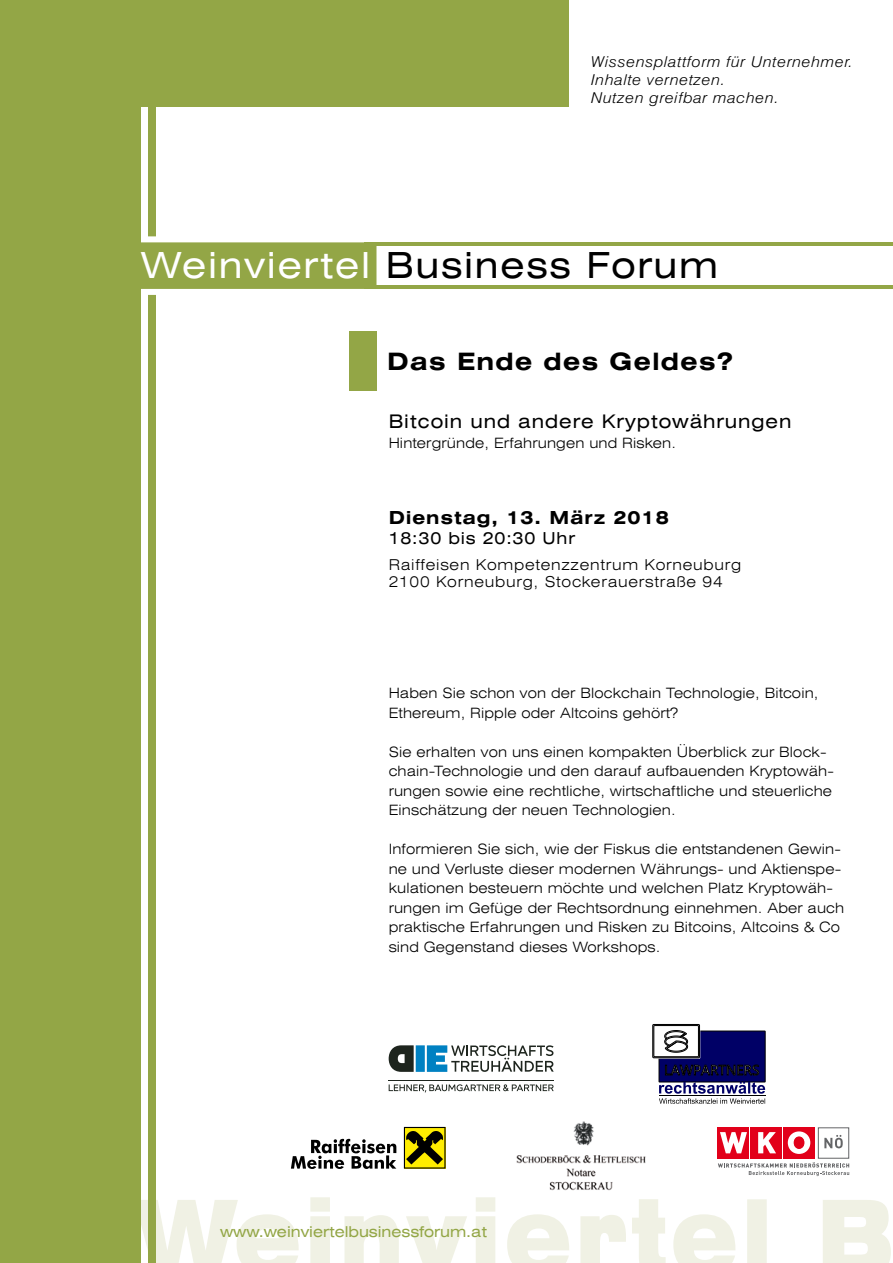
<style>
.page{position:relative;width:893px;height:1263px;background:#fff}
.page>*{position:absolute;margin:0;border:0;box-sizing:border-box;transform-origin:0 0}
.t1{font:expanded 36px "Swiss 721 BT";letter-spacing:.05em;color:#000}
.t2{font:700 expanded 24px "Swiss 721 BT";letter-spacing:.05em;color:#000}
.t3{font:expanded 18.75px "Swiss 721 BT";letter-spacing:.05em;color:#000}
.t4{font:700 expanded 18px "Swiss 721 BT";letter-spacing:.05em;color:#000}
.t5{font:expanded 16.5px "Swiss 721 BT";letter-spacing:.05em;color:#000}
.t6{font:300 expanded 15px/16.5px "Swiss 721 BT";letter-spacing:.05em;color:#000}
.t7{font:italic 300 15px/18px "Swiss 721 BT";letter-spacing:.04em;color:#000;scale:1.1 1}
.t8{font:expanded 15px "Swiss 721 BT";color:#93a646}
.t9{font:300 expanded 14.25px/19.5px "Swiss 721 BT";letter-spacing:.01em;color:#000}
.s1{color:#fff}
</style>
<div class="page">
<svg style="left:140px;top:1197px;width:751px;height:66px"></svg>
<div style="left:148px;top:0;width:7px;height:1263px;background:#93a646"></div>
<svg style="left:140px;top:233px;width:237px;height:65px"></svg>
<hr style="left:365px;top:285px;width:528px;height:4px;background:#93a646">
<hr style="left:365px;top:242px;width:528px;height:4px;background:#93a646">
<div style="left:0;top:0;width:569px;height:106px;background:#93a646"></div>
<div style="left:0;top:0;width:140px;height:1263px;background:#93a646"></div>
<div style="left:349px;top:332px;width:28px;height:59px;background:#93a646"></div>
<hr style="left:389px;top:1080px;width:165px;height:1px;background:#1e251e">
<svg style="left:389px;top:1084px;width:165px;height:8px"></svg>
<svg style="left:389px;top:1045px;width:25px;height:27px"></svg>
<div style="left:416px;top:1045px;width:9px;height:27px;background:#0081c2"></div>
<svg style="left:427px;top:1045px;width:127px;height:27px"></svg>
<svg style="left:653px;top:1024px;width:112px;height:80px"></svg>
<hr style="left:659px;top:1095px;width:106px;height:1px;background:#000">
<svg style="left:404px;top:1127px;width:42px;height:41px;background:#867c00"></svg>
<svg style="left:291px;top:1139px;width:105px;height:30px"></svg>
<div style="left:783px;top:1127px;width:32px;height:31px;background:#e2001a"></div>
<div style="left:751px;top:1127px;width:31px;height:31px;background:#e2001a"></div>
<svg style="left:758px;top:1132px;width:18px;height:21px"></svg>
<div style="left:718px;top:1127px;width:31px;height:31px;background:#e2001a"></div>
<svg style="left:720px;top:1132px;width:27px;height:21px"></svg>
<svg style="left:788px;top:1131px;width:22px;height:23px"></svg>
<div style="left:794px;top:1137px;width:10px;height:11px;background:#e2001a;border-radius:50%"></div>
<div style="left:794px;top:1137px;width:10px;height:12px;border:1px solid #e2001a;border-radius:50%"></div>
<div style="left:818px;top:1127px;width:31px;height:32px;border:1px solid #646567"></div>
<svg style="left:824px;top:1135px;width:19px;height:13px"></svg>
<svg style="left:718px;top:1162px;width:131px;height:14px"></svg>
<img style="left:517px;top:1121px;width:129px;height:69px">
<p class="t7" style="left:591px;top:53px;width:240px">Wissensplattform für Unternehmer.<br>Inhalte vernetzen.<br>Nutzen greifbar machen.</p>
<h1 class="t1" style="left:141px;top:244px;width:579px"><span class="s1">Weinviertel</span> Business Forum</h1>
<h2 class="t2" style="left:387px;top:347px;width:347px">Das Ende des Geldes?</h2>
<h3 class="t3" style="left:389px;top:410px;width:404px">Bitcoin und andere Kryptowährungen</h3>
<p class="t9" style="left:389px;top:433px;width:289px">Hintergründe, Erfahrungen und Risken.</p>
<p class="t4" style="left:389px;top:507px;width:282px">Dienstag, 13. März 2018</p>
<p class="t5" style="left:389px;top:528px;width:188px">18:30 bis 20:30 Uhr</p>
<p class="t6" style="left:389px;top:557px;width:354px">Raiffeisen Kompetenzzentrum Korneuburg<br>2100 Korneuburg, Stockerauerstraße 94</p>
<p class="t9" style="left:389px;top:683px;width:431px">Haben Sie schon von der Blockchain Technologie, Bitcoin,<br>Ethereum, Ripple oder Altcoins gehört?</p>
<p class="t9" style="left:389px;top:742px;width:447px">Sie erhalten von uns einen kompakten Überblick zur Block&shy;chain-Technologie und den darauf aufbauenden Kryptowäh&shy;rungen sowie eine rechtliche, wirtschaftliche und steuerliche Einschätzung der neuen Technologien.</p>
<p class="t9" style="left:389px;top:839px;width:457px">Informieren Sie sich, wie der Fiskus die entstandenen Gewin&shy;ne und Verluste dieser modernen Währungs- und Aktienspe&shy;kulationen besteuern möchte und welchen Platz Kryptowäh&shy;rungen im Gefüge der Rechtsordnung einnehmen. Aber auch praktische Erfahrungen und Risken zu Bitcoins, Altcoins &amp; Co sind Gegenstand dieses Workshops.</p>
<p class="t8" style="left:220px;top:1223px;width:268px">www.weinviertelbusinessforum.at</p>
</div>
